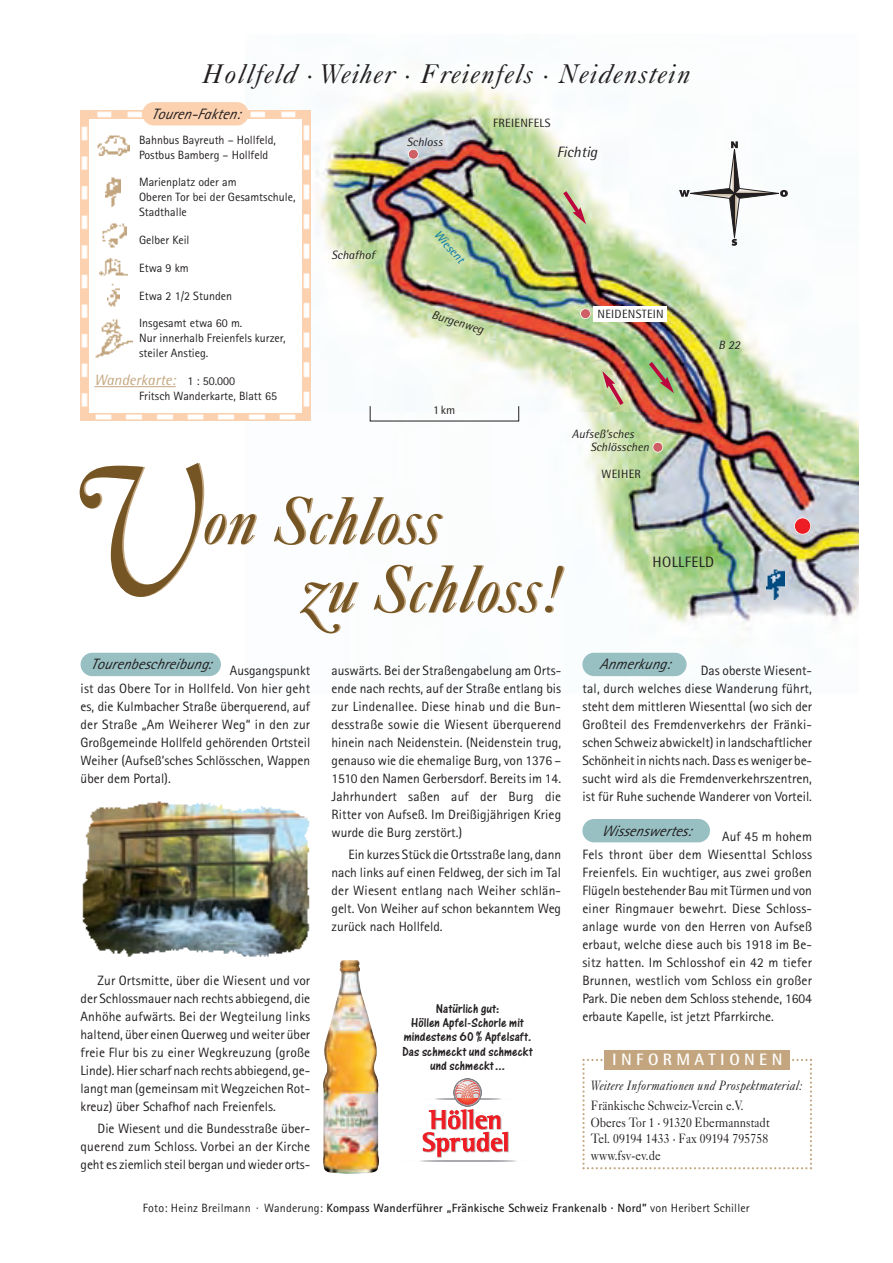
<style>
.page{position:relative;width:893px;height:1263px;background:#fff}
.page>*{position:absolute;margin:0;border:0;box-sizing:border-box;transform-origin:0 0}
.t1{font:192.6px "Caslon Italic With Swashes Plain";color:#755523;scale:.83 1}
.t2{font:70.5px/68.2px "Caslon Italic With Swashes Plain";letter-spacing:.015em;color:#755523}
.t3{font:italic 27px "Caslon Five Forty";letter-spacing:.05em;color:#231f20}
.t4{font:700 16.5px "Rotis Semi Sans";letter-spacing:.27em;color:#fff}
.t5{font:italic 15px "Rotis Sans Serif";color:#231f20}
.t6{font:italic 15px "Rotis Semi Sans";color:#c3a67f}
.t7{font:15px "Rotis Semi Sans";letter-spacing:.025em;color:#231f20}
.t8{font:italic 15px "Rotis Semi Sans";color:#231f20}
.t9{font:13.5px/18px "Rotis Sans Serif";color:#231f20;text-align:justify}
.t10{font:13.5px/16.5px "Caslon Five Forty";color:#231f20;scale:.85 1}
.t11{font:13.5px/14.2px "One Stroke Script Plain";letter-spacing:.005em;color:#231f20;text-align:center}
.t12{font:italic 13.5px "Caslon Five Forty";letter-spacing:.025em;color:#231f20;scale:.85 1}
.t13{font:12px/15px "Rotis Sans Serif";color:#231f20}
.t14{font:700 12px "Rotis Sans Serif";letter-spacing:.015em;color:#231f20}
.t15{font:italic 12px/12.8px "Rotis Semi Sans";color:#231f20}
.t16{font:12px "Rotis Semi Sans";letter-spacing:.025em;color:#231f20}
.t17{font:italic 12px "Rotis Semi Sans";color:#0073ae}
.s1{font-family:"Rotis Sans Serif";font-style:normal;font-size:12px;color:#231f20}
.s2{font-weight:400}
</style>
<div class="page">
<img style="left:249px;top:81px;width:610px;height:596px">
<svg style="left:582px;top:1059px;width:230px;height:110px"></svg>
<div style="left:604px;top:1050px;width:186px;height:19px;background:#c3a67f"></div>
<div style="left:81px;top:653px;width:140px;height:23px;background:#98c0c3;border-radius:12px"></div>
<div style="left:582px;top:819px;width:128px;height:23px;background:#98c0c3;border-radius:12px"></div>
<div style="left:84px;top:114px;width:222px;height:303px;background:#fff"></div>
<svg style="left:94px;top:386px;width:12px;height:1px"></svg>
<hr style="left:106px;top:386px;width:70px;height:1px;background:#c3a67f">
<div style="left:81px;top:111px;width:229px;height:310px;border:8px solid #fff"></div>
<svg style="left:81px;top:111px;width:7px;height:7px"></svg>
<img style="left:88px;top:111px;width:215px;height:7px">
<svg style="left:303px;top:111px;width:7px;height:7px"></svg>
<img style="left:303px;top:118px;width:7px;height:295px">
<svg style="left:303px;top:413px;width:7px;height:8px"></svg>
<img style="left:88px;top:413px;width:215px;height:8px">
<svg style="left:81px;top:413px;width:7px;height:8px"></svg>
<img style="left:81px;top:118px;width:7px;height:295px">
<div style="left:142px;top:102px;width:107px;height:24px;background:#fcd1af;border-radius:12px"></div>
<img style="left:102px;top:223px;width:24px;height:25px">
<img style="left:100px;top:258px;width:27px;height:18px">
<img style="left:97px;top:135px;width:33px;height:20px">
<img style="left:106px;top:177px;width:15px;height:30px">
<img style="left:107px;top:283px;width:12px;height:24px">
<img style="left:95px;top:319px;width:37px;height:39px">
<img style="left:82px;top:801px;width:228px;height:156px">
<div style="left:582px;top:653px;width:104px;height:23px;background:#98c0c3;border-radius:12px"></div>
<svg style="left:679px;top:141px;width:109px;height:105px"></svg>
<div style="left:794px;top:518px;width:17px;height:16px;background:#ee1d23;border-radius:50%"></div>
<div style="left:794px;top:518px;width:17px;height:17px;border:2px solid #fff;border-radius:50%"></div>
<svg style="left:602px;top:371px;width:25px;height:38px"></svg>
<div style="left:581px;top:309px;width:10px;height:10px;background:#cd5f65;border-radius:50%"></div>
<div style="left:580px;top:308px;width:11px;height:11px;border:2px solid #fff;border-radius:50%"></div>
<img style="left:767px;top:568px;width:17px;height:31px">
<div style="left:653px;top:442px;width:10px;height:10px;background:#cd5f65;border-radius:50%"></div>
<div style="left:652px;top:442px;width:11px;height:11px;border:2px solid #fff;border-radius:50%"></div>
<div style="left:408px;top:149px;width:10px;height:10px;background:#cd5f65;border-radius:50%"></div>
<div style="left:408px;top:149px;width:11px;height:11px;border:2px solid #fff;border-radius:50%"></div>
<svg style="left:645px;top:358px;width:29px;height:35px"></svg>
<svg style="left:560px;top:187px;width:26px;height:37px"></svg>
<div style="left:593px;top:306px;width:74px;height:16px;background:#fff"></div>
<img style="left:323px;top:960px;width:56px;height:214px">
<svg style="left:420px;top:1161px;width:96px;height:1px"></svg>
<svg style="left:423px;top:1079px;width:85px;height:78px"></svg>
<h3 class="t3" style="left:202px;top:64px;width:490px">Hollfeld · Weiher · Freienfels · Neidenstein</h3>
<p class="t5" style="left:151px;top:108px;width:90px">Touren-Fakten:</p>
<p class="t13" style="left:139px;top:133px;width:138px">Bahnbus Bayreuth – Hollfeld,<br>Postbus Bamberg – Hollfeld</p>
<p class="t13" style="left:139px;top:176px;width:158px">Marienplatz oder am<br>Oberen Tor bei der Gesamtschule,<br>Stadthalle</p>
<p class="t13" style="left:139px;top:234px;width:52px">Gelber Keil</p>
<p class="t13" style="left:139px;top:262px;width:51px">Etwa 9 km</p>
<p class="t13" style="left:139px;top:289px;width:95px">Etwa 2 1/2 Stunden</p>
<p class="t13" style="left:139px;top:317px;width:148px">Insgesamt etwa 60 m.<br>Nur innerhalb Freienfels kurzer, steiler Anstieg.</p>
<p class="t6" style="left:94px;top:375px;width:142px">Wanderkarte: <span class="s1">1 : 50.000</span></p>
<p class="t13" style="left:139px;top:390px;width:139px">Fritsch Wanderkarte, Blatt 65</p>
<p class="t15" style="left:331px;top:250px;width:45px">Schafhof</p>
<p class="t15" style="left:407px;top:137px;width:37px">Schloss</p>
<p class="t16" style="left:493px;top:119px;width:59px">FREIENFELS</p>
<p class="t8" style="left:557px;top:147px;width:42px">Fichtig</p>
<p class="t17" style="left:440px;top:230px;width:40px;rotate:48deg">Wiesent</p>
<p class="t15" style="left:434px;top:310px;width:55px;rotate:17deg">Burgenweg</p>
<p class="t16" style="left:597px;top:310px;width:68px">NEIDENSTEIN</p>
<p class="t16" style="left:433px;top:406px;width:24px">1km</p>
<p class="t15" style="left:590px;top:429px;width:60px;text-indent:-19px">Aufseß’sches<br>Schlösschen</p>
<p class="t15" style="left:718px;top:339px;width:23px">B 22</p>
<h1 class="t1" style="left:69px;top:466px;width:157px">&gt;</h1>
<h2 class="t2" style="left:301px;top:492px;width:259px;text-indent:-98px">on Schloss<br>+u Schloss!</h2>
<p class="t5" style="left:90px;top:659px;width:122px">Tourenbeschreibung:</p>
<p class="t9" style="left:81px;top:663px;width:231px;text-indent:149px">Ausgangspunkt ist das Obere Tor in Hollfeld. Von hier geht es, die Kulmbacher Straße überquerend, auf der Straße „Am Weiherer Weg“ in den zur Großgemeinde Hollfeld gehörenden Ortsteil Weiher (Aufseß’sches Schlösschen, Wappen über dem Portal).</p>
<p class="t9" style="left:81px;top:973px;width:231px;text-indent:17px">Zur Ortsmitte, über die Wiesent und vor der Schlossmauer nach rechts abbiegend, die Anhöhe aufwärts. Bei der Wegteilung links haltend, über einen Querweg und weiter über freie Flur bis zu einer Wegkreuzung (große Linde). Hier scharf nach rechts abbiegend, ge&shy;langt man (gemeinsam mit Wegzeichen Rot&shy;kreuz) über Schafhof nach Freienfels.</p>
<p class="t9" style="left:81px;top:1121px;width:231px;text-indent:17px">Die Wiesent und die Bundesstraße über&shy;querend zum Schloss. Vorbei an der Kirche geht es ziemlich steil bergan und wieder orts-</p>
<p class="t9" style="left:331px;top:663px;width:231px">auswärts. Bei der Straßengabelung am Orts&shy;ende nach rechts, auf der Straße entlang bis zur Lindenallee. Diese hinab und die Bun&shy;desstraße sowie die Wiesent überquerend hinein nach Neidenstein. (Neidenstein trug, genauso wie die ehemalige Burg, von 1376 – 1510 den Namen Gerbersdorf. Bereits im 14.<br>Jahrhundert saßen auf der Burg die Ritter von Aufseß. Im Dreißigjährigen Krieg wurde die Burg zerstört.)</p>
<p class="t9" style="left:331px;top:847px;width:231px;text-indent:17px">Ein kurzes Stück die Ortsstraße lang, dann nach links auf einen Feldweg, der sich im Tal der Wiesent entlang nach Weiher schlän&shy;gelt. Von Weiher auf schon bekanntem Weg zurück nach Hollfeld.</p>
<p class="t11" style="left:402px;top:1003px;width:132px">Natürlich gut:<br>Höllen Apfel-Schorle mit mindestens 60 % Apfelsaft.<br>Das schmeckt und schmeckt und schmeckt...</p>
<p class="t16" style="left:601px;top:470px;width:41px">WEIHER</p>
<p class="t7" style="left:652px;top:557px;width:63px">HOLLFELD</p>
<p class="t5" style="left:599px;top:659px;width:72px">Anmerkung:</p>
<p class="t9" style="left:582px;top:663px;width:231px;text-indent:118px">Das oberste Wiesent&shy;tal, durch welches diese Wanderung führt, steht dem mittleren Wiesenttal (wo sich der Großteil des Fremdenverkehrs der Fränki&shy;schen Schweiz abwickelt) in landschaftlicher Schönheit in nichts nach. Dass es weniger be&shy;sucht wird als die Fremdenverkehrszentren, ist für Ruhe suchende Wanderer von Vorteil.</p>
<p class="t5" style="left:601px;top:825px;width:91px">Wissenswertes:</p>
<p class="t9" style="left:582px;top:829px;width:231px;text-indent:140px">Auf 45 m hohem Fels thront über dem Wiesenttal Schloss Freienfels. Ein wuchtiger, aus zwei großen Flügeln bestehender Bau mit Türmen und von einer Ringmauer bewehrt. Diese Schloss&shy;anlage wurde von den Herren von Aufseß erbaut, welche diese auch bis 1918 im Be&shy;sitz hatten. Im Schlosshof ein 42 m tiefer Brunnen, westlich vom Schloss ein großer Park. Die neben dem Schloss stehende, 1604 erbaute Kapelle, ist jetzt Pfarrkirche.</p>
<p class="t4" style="left:612px;top:1054px;width:172px">INFORMATIONEN</p>
<p class="t12" style="left:591px;top:1080px;width:250px">Weitere Informationen und Prospektmaterial:</p>
<p class="t10" style="left:591px;top:1099px;width:212px">Fränkische Schweiz-Verein e.V.<br>Oberes Tor 1 · 91320 Ebermannstadt<br>Tel. 09194 1433 · Fax 09194 795758 www.fsv-ev.de</p>
<p class="t14" style="left:143px;top:1203px;width:608px"><span class="s2">Foto: Heinz Breilmann · Wanderung:</span> Kompass Wanderführer „Fränkische Schweiz Frankenalb · Nord” <span class="s2">von Heribert Schiller</span></p>
</div>
